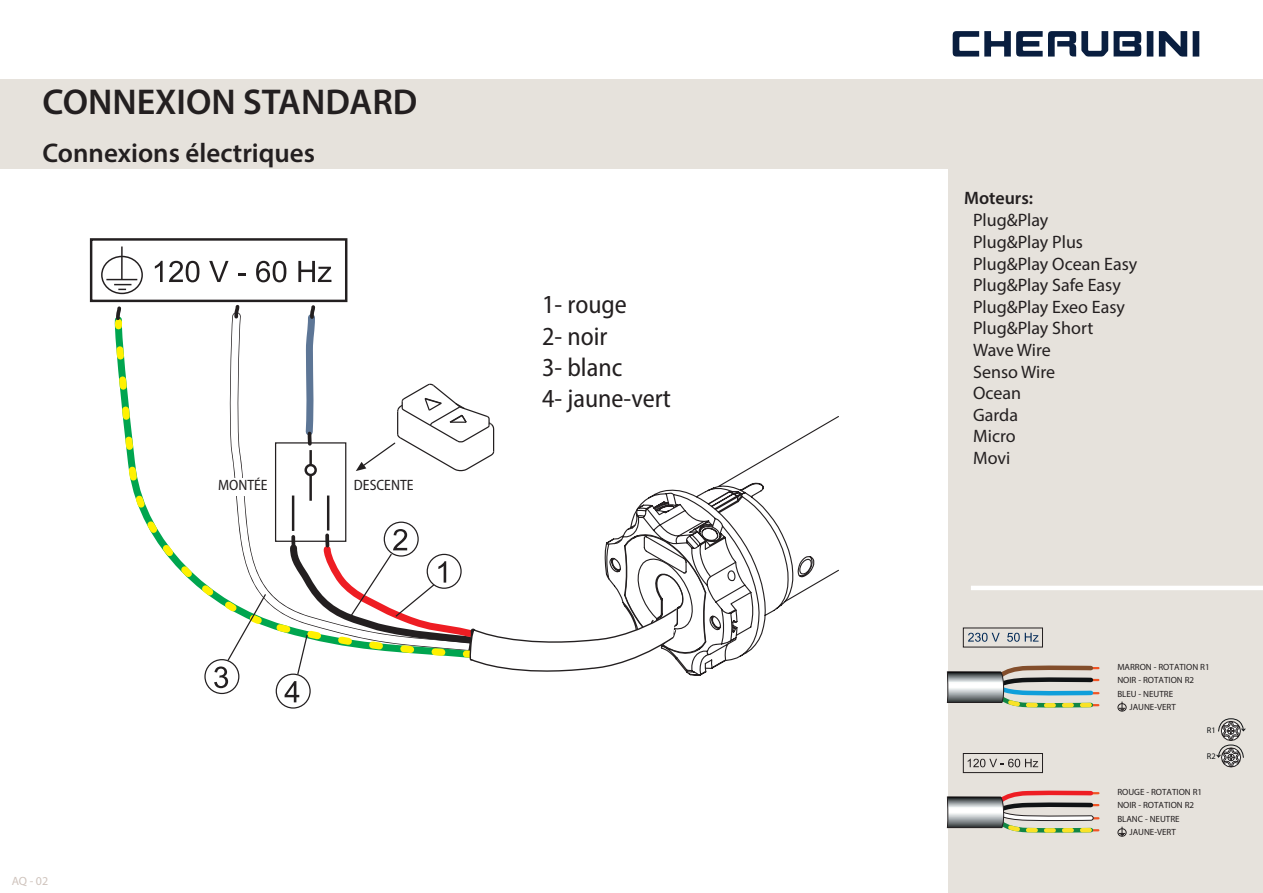
<style>
.page{position:relative;width:1263px;height:893px;background:#fff}
.page>*{position:absolute;margin:0;border:0;box-sizing:border-box;transform-origin:0 0}
.t1{font:600 36px "Myriad Pro";color:#231f20}
.t2{font:600 27px "Myriad Pro";color:#231f20}
.t3{font:semi-condensed 26.1px/31.3px "Myriad Pro";color:#231f20}
.t4{font:18px/21.6px "Myriad Pro";color:#231f20}
.t5{font:600 18px "Myriad Pro";color:#231f20}
.t6{font:semi-condensed 15px "Myriad Pro";color:#231f20}
.t7{font:12px "Myriad Pro";color:#cfc3bc}
.t8{font:9px/13.5px "Myriad Pro";color:#231f20}
.t9{font:8.4px "Myriad Pro";color:#101315}
</style>
<div class="page">
<div style="left:948px;top:167px;width:315px;height:726px;background:#e6e2dc"></div>
<svg style="left:968px;top:633px;width:70px;height:9px"></svg>
<div style="left:963px;top:753px;width:80px;height:20px;border:1px solid #231f20"></div>
<svg style="left:968px;top:759px;width:70px;height:8px"></svg>
<hr style="left:971px;top:586px;width:292px;height:4px;background:#fff">
<svg style="left:1216px;top:718px;width:30px;height:50px"></svg>
<div style="left:276px;top:674px;width:35px;height:35px;border:1px solid #231f20;border-radius:50%"></div>
<hr style="left:106px;top:279px;width:31px;height:1px;background:#231f20">
<svg style="left:114px;top:284px;width:17px;height:6px"></svg>
<hr style="left:121px;top:246px;width:2px;height:33px;background:#231f20">
<div style="left:101px;top:256px;width:42px;height:38px;border:1px solid #231f20;border-radius:50%"></div>
<div style="left:90px;top:238px;width:257px;height:64px;border:2px solid #231f20"></div>
<svg style="left:114px;top:304px;width:698px;height:398px"></svg>
<svg style="left:155px;top:261px;width:8px;height:21px"></svg>
<svg style="left:169px;top:261px;width:30px;height:21px"></svg>
<svg style="left:209px;top:261px;width:20px;height:21px"></svg>
<svg style="left:238px;top:273px;width:8px;height:3px"></svg>
<svg style="left:256px;top:261px;width:30px;height:21px"></svg>
<svg style="left:298px;top:261px;width:33px;height:21px"></svg>
<svg style="left:947px;top:790px;width:151px;height:43px"></svg>
<div style="left:1118px;top:829px;width:8px;height:7px;border:1px solid #231f20;border-radius:50%"></div>
<svg style="left:1119px;top:827px;width:6px;height:9px"></svg>
<svg style="left:947px;top:665px;width:151px;height:43px"></svg>
<div style="left:1118px;top:703px;width:8px;height:8px;border:1px solid #231f20;border-radius:50%"></div>
<svg style="left:1119px;top:702px;width:6px;height:9px"></svg>
<div style="left:0;top:79px;width:1263px;height:89px;background:#e6e2dc"></div>
<div style="left:1193px;top:31px;width:6px;height:26px;background:#091e3f"></div>
<div style="left:1147px;top:31px;width:6px;height:26px;background:#091e3f"></div>
<svg style="left:1159px;top:31px;width:28px;height:26px"></svg>
<svg style="left:953px;top:31px;width:188px;height:26px"></svg>
<div style="left:216px;top:478px;width:58px;height:17px;background:#fff"></div>
<div style="left:352px;top:478px;width:58px;height:17px;background:#fff"></div>
<h1 class="t1" style="left:42px;top:79px;width:377px">CONNEXION STANDARD</h1>
<h2 class="t2" style="left:42px;top:135px;width:274px">Connexions électriques</h2>
<p class="t6" style="left:218px;top:476px;width:51px">MONTÉE</p>
<p class="t6" style="left:354px;top:476px;width:61px">DESCENTE</p>
<h3 class="t3" style="left:542px;top:289px;width:130px">1- rouge<br>2- noir<br>3- blanc<br>4- jaune-vert</h3>
<p class="t7" style="left:12px;top:874px;width:38px">AQ - 02</p>
<p class="t5" style="left:964px;top:186px;width:71px">Moteurs:</p>
<p class="t4" style="left:973px;top:209px;width:166px">Plug&amp;Play<br>Plug&amp;Play Plus<br>Plug&amp;Play Ocean Easy<br>Plug&amp;Play Safe Easy<br>Plug&amp;Play Exeo Easy<br>Plug&amp;Play Short<br>Wave Wire<br>Senso Wire<br>Ocean<br>Garda<br>Micro<br>Movi</p>
<p class="t8" style="left:1117px;top:660px;width:94px">MARRON - ROTATION R1<br>NOIR - ROTATION R2<br>BLEU - NEUTRE</p>
<p class="t9" style="left:1207px;top:725px;width:10px">R1</p>
<p class="t9" style="left:1207px;top:751px;width:10px">R2</p>
<p class="t8" style="left:1129px;top:700px;width:48px">JAUNE-VERT</p>
<p class="t8" style="left:1117px;top:785px;width:86px">ROUGE - ROTATION R1<br>NOIR - ROTATION R2<br>BLANC - NEUTRE</p>
<p class="t8" style="left:1129px;top:825px;width:48px">JAUNE-VERT</p>
</div>
